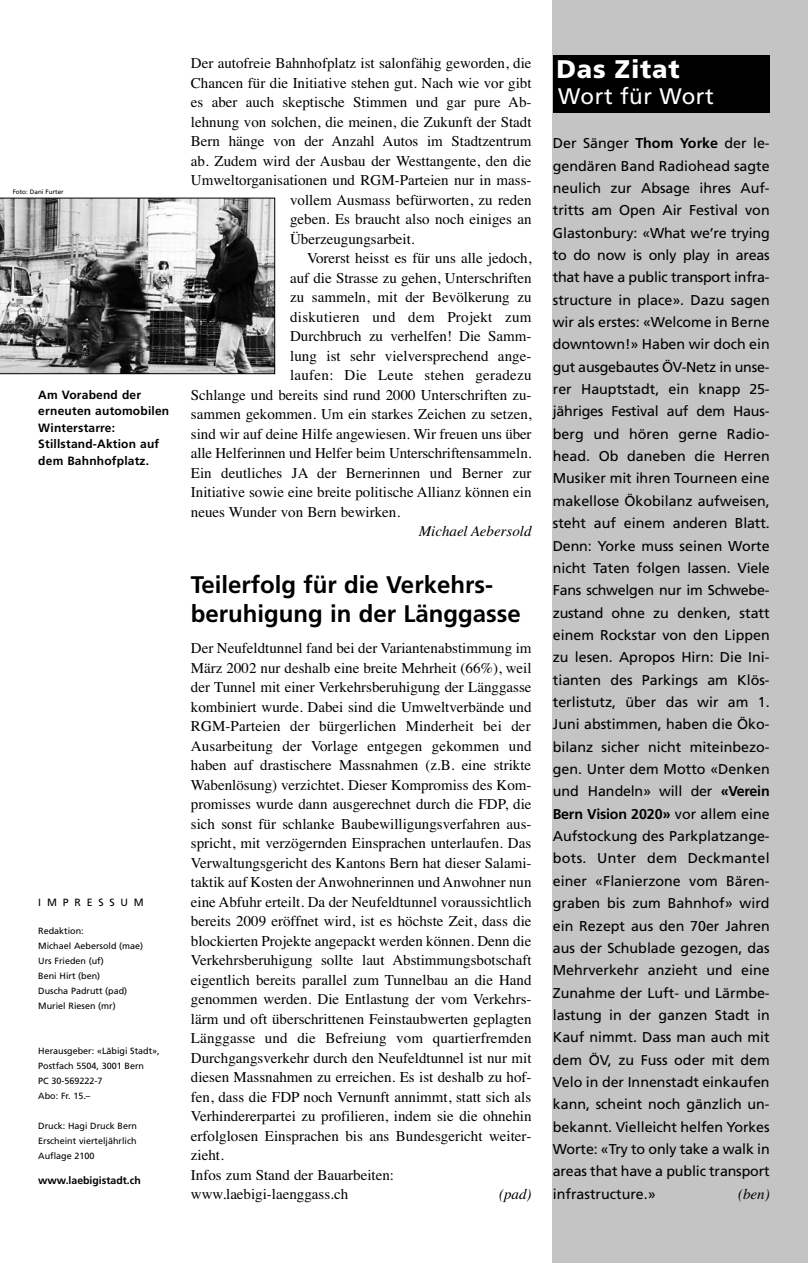
<style>
.page{position:relative;width:808px;height:1263px;background:#fff}
.page>*{position:absolute;margin:0;border:0;box-sizing:border-box;transform-origin:0 0}
.t1{font:900 25.5px "Frutiger";letter-spacing:.03em;color:#fff}
.t2{font:700 24px/28.8px "Frutiger";color:#000}
.t3{font:22.5px "Frutiger";letter-spacing:.03em;color:#fff}
.t4{font:15px/19.5px "Times";color:#000}
.t5{font:15px "Times";letter-spacing:.02em;color:#000}
.t6{font:italic 15px "Times";color:#000}
.t7{font:14.25px/22.4px "Frutiger";letter-spacing:-.01em;color:#000;text-align:justify}
.t8{font:700 12px/16.5px "Frutiger";letter-spacing:.015em;color:#000}
.t9{font:700 10.5px "Frutiger";color:#000}
.t10{font:10.5px "Frutiger";letter-spacing:.555em;color:#000}
.t11{font:9px/15px "Frutiger";color:#000}
.t12{font:6.3px "Frutiger";color:#000}
.s1{font-weight:700}
</style>
<div class="page">
<div style="left:553px;top:0;width:255px;height:1263px;background:#c4c4c4"></div>
<div style="left:553px;top:55px;width:217px;height:30px;background:#000"></div>
<div style="left:553px;top:85px;width:217px;height:27px;background:#000"></div>
<svg style="left:0;top:198px;width:275px;height:176px;background:#838383"></svg>
<p class="t12" style="left:13px;top:189px;width:52px">Foto: Dani Furter</p>
<p class="t8" style="left:38px;top:387px;width:133px">Am Vorabend der erneuten automobilen<br>Winterstarre:<br>Stillstand -Aktion auf dem Bahnhofplatz.</p>
<p class="t10" style="left:38px;top:898px;width:107px">IMPRESSUM</p>
<p class="t11" style="left:38px;top:924px;width:106px">Redaktion:<br>Michael Aebersold (mae)<br>Urs Frieden (uf)<br>Beni Hirt (ben)<br>Duscha Padrutt (pad)<br>Muriel Riesen (mr)</p>
<p class="t11" style="left:38px;top:1044px;width:123px">Herausgeber: «Läbigi Stadt»,<br>Postfach 5504, 3001 Bern<br>PC 30-569222-7<br>Abo: Fr. 15.–</p>
<p class="t11" style="left:38px;top:1119px;width:100px;text-align:justify">Druck: Hagi Druck Bern Erscheint vierteljährlich Auflage 2100</p>
<p class="t9" style="left:38px;top:1176px;width:104px">www.laebigistadt.ch</p>
<p class="t4" style="left:191px;top:55px;width:342px">Der autofreie Bahnhofplatz ist salonfähig geworden, die</p>
<p class="t4" style="left:191px;top:74px;width:342px">Chancen für die Initiative stehen gut. Nach wie vor gibt</p>
<p class="t4" style="left:191px;top:94px;width:342px">es aber auch skeptische Stimmen und gar pure Ab -</p>
<p class="t4" style="left:191px;top:113px;width:342px">lehnung von solchen, die meinen, die Zukunft der Stadt</p>
<p class="t4" style="left:191px;top:133px;width:342px">Bern hänge von der Anzahl Autos im Stadtzentrum</p>
<p class="t4" style="left:191px;top:152px;width:342px">ab. Zu dem wird der Ausbau der Westtangente, den die</p>
<p class="t4" style="left:191px;top:172px;width:342px">Um weltorganisationen und RGM-Parteien nur in mass -</p>
<p class="t4" style="left:290px;top:191px;width:243px">vollem Ausmass befürworten, zu reden</p>
<p class="t4" style="left:290px;top:211px;width:243px">geben. Es braucht also noch einiges an</p>
<p class="t4" style="left:290px;top:230px;width:126px">Überzeugungsarbeit.</p>
<p class="t4" style="left:307px;top:250px;width:226px">Vorerst heisst es für uns alle jedoch,</p>
<p class="t4" style="left:290px;top:269px;width:243px">auf die Strasse zu gehen, Unterschriften</p>
<p class="t4" style="left:290px;top:289px;width:243px">zu sam meln, mit der Bevölkerung zu</p>
<p class="t5" style="left:290px;top:311px;width:243px">diskutieren und dem Projekt zum</p>
<p class="t4" style="left:290px;top:328px;width:243px">Durch bruch zu ver helfen! Die Sam m -</p>
<p class="t4" style="left:290px;top:347px;width:243px">lung ist sehr vielversprechend ange -</p>
<p class="t5" style="left:290px;top:370px;width:243px">laufen: Die Leute stehen geradezu</p>
<p class="t4" style="left:191px;top:386px;width:342px">Schlange und bereits sind rund 2000 Unterschriften zu -</p>
<p class="t4" style="left:191px;top:406px;width:342px">sammen gekommen. Um ein starkes Zeichen zu setzen,</p>
<p class="t4" style="left:191px;top:425px;width:342px">sind wir auf deine Hilfe angewiesen. Wir freuen uns über</p>
<p class="t4" style="left:191px;top:445px;width:342px">alle Helfer innen und Helfer beim Unter schriften sammeln.</p>
<p class="t4" style="left:191px;top:464px;width:342px">Ein deutliches JA der Berner innen und Berner zur</p>
<p class="t4" style="left:191px;top:484px;width:342px">Initiative so wie eine breite politische Allianz können ein</p>
<p class="t4" style="left:191px;top:503px;width:211px">neues Wun der von Bern bewirken.</p>
<p class="t6" style="left:419px;top:526px;width:114px">Michael Aebersold</p>
<h2 class="t2" style="left:191px;top:572px;width:331px">Teilerfolg für die Verkehrs - beruhigung in der Länggasse</h2>
<p class="t4" style="left:191px;top:640px;width:342px">Der Neufeldtunnel fand bei der Variantenabstimmung im März 2002 nur deshalb eine breite Mehrheit (66%), weil der Tunnel mit einer Verkehrsberuhigung der Länggasse kombiniert wurde. Dabei sind die Umweltverbände und RGM-Parteien der bürgerlichen Minderheit bei der Ausarbeitung der Vorlage entgegen gekommen und haben auf drastischere Massnahmen (z.B. eine strikte Waben lösung) verzichtet. Dieser Kompromiss des Kom - pro misses wurde dann ausgerechnet durch die FDP, die sich sonst für schlanke Baubewilligungsverfahren aus&shy;spricht, mit verzögernden Einsprachen unterlaufen. Das Verwaltungsgericht des Kantons Bern hat dieser Sala mi - taktik auf Kosten der Anwohnerinnen und Anwohner nun eine Abfuhr erteilt. Da der Neufeldtunnel voraussichtlich bereits 2009 eröffnet wird, ist es höchste Zeit, dass die blockierten Projekte angepackt werden können. Denn die Verkehrsberuhigung sollte laut Abstimmungsbotschaft eigentlich bereits parallel zum Tunnelbau an die Hand genommen werden. Die Entlastung der vom Verkehrs - lärm und oft überschrittenen Feinstaubwerten geplagten Länggasse und die Befreiung vom quartierfremden Durch gangsverkehr durch den Neufeldtunnel ist nur mit diesen Massnahmen zu erreichen. Es ist deshalb zu hof&shy;fen, dass die FDP noch Vernunft annimmt, statt sich als Verhindererpartei zu profilieren, indem sie die ohnehin erfolglosen Einsprachen bis ans Bundesgericht weiter&shy;zieht.<br>Infos zum Stand der Bauarbeiten: www.laebigi-laenggass.ch</p>
<p class="t6" style="left:499px;top:1189px;width:34px">(pad)</p>
<h1 class="t1" style="left:556px;top:59px;width:125px">Das Zitat</h1>
<h3 class="t3" style="left:558px;top:87px;width:157px">Wort für Wort</h3>
<p class="t7" style="left:553px;top:133px;width:218px">Der Sänger <span class="s1">Thom Yorke</span> der le - gen dären Band Radiohead sagte neulich zur Absage ihres Auf - tritts am Open Air Festival von Glas tonbury: «What we’re trying to do now is only play in areas that have a public transport in fra&shy;structure in place». Dazu sagen wir als erstes: «Welcome in Berne downtown!» Haben wir doch ein gut ausgebautes ÖV-Netz in unse - rer Hauptstadt, ein knapp 25- jähriges Festival auf dem Haus&shy;berg und hören gerne Radio - head. Ob daneben die Her ren Musiker mit ihren Tour neen eine makellose Ökobilanz aufweisen, steht auf einem anderen Blatt.<br>Denn: Yorke muss seinen Worte nicht Taten fol gen lassen. Viele Fans schwelgen nur im Schwebe - zustand ohne zu denken, statt einem Rockstar von den Lippen zu lesen. Apropos Hirn: Die Ini - tian ten des Parkings am Klö s - terli stutz, über das wir am 1.<br>Juni abstimmen, haben die Öko&shy;bilanz sicher nicht miteinbezo&shy;gen. Unter dem Motto «Denken und Han deln» will der <span class="s1">«Verein Bern Vi sion 2020»</span> vor allem eine Auf stock ung des Park platz an ge - bots. Un ter dem Deckmantel einer «Fla nier zone vom Bären - gra ben bis zum Bahnhof» wird ein Rezept aus den 70er Jahren aus der Schub lade gezogen, das Mehr verkehr anzieht und eine Zu nahme der Luft- und Lärm be - last ung in der ganzen Stadt in Kauf nimmt. Dass man auch mit dem ÖV, zu Fuss oder mit dem Velo in der Innenstadt einkaufen kann, scheint noch gänzlich un - be kannt. Vielleicht helfen Yorkes Worte: «Try to only take a walk in areas that have a public transport infrastructure.»</p>
<p class="t6" style="left:738px;top:1188px;width:33px">(ben)</p>
</div>
